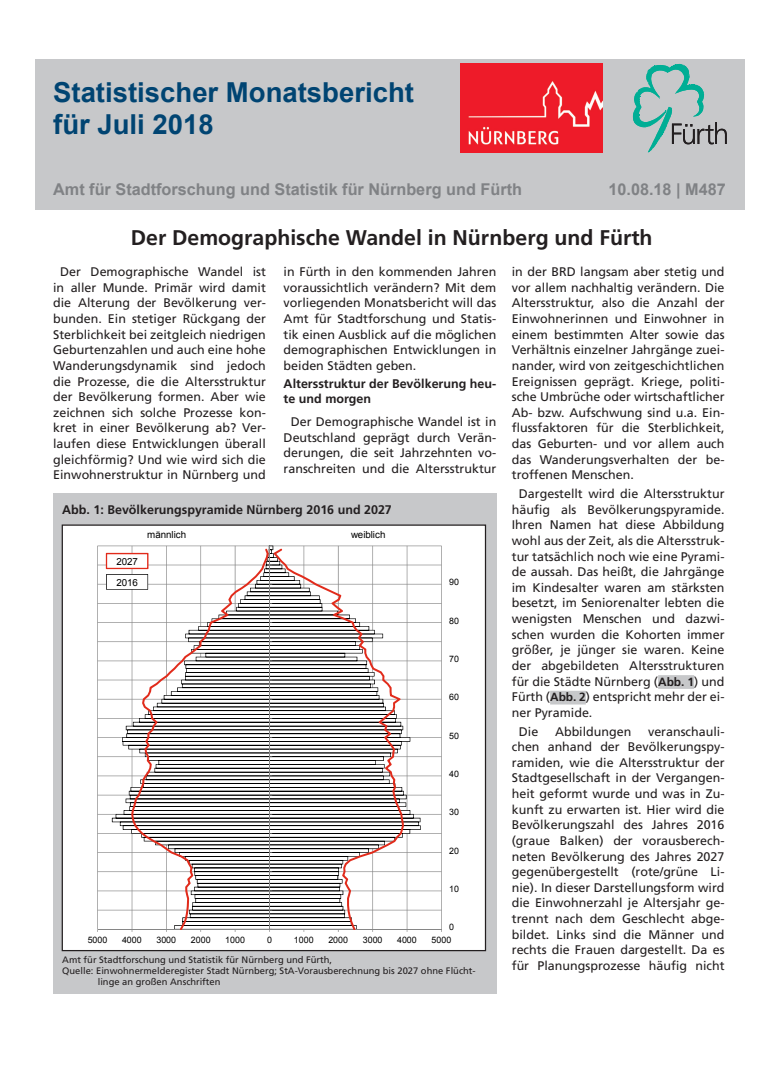
<style>
.page{position:relative;width:780px;height:1088px;background:#fff}
.page>*{position:absolute;margin:0;border:0;box-sizing:border-box;transform-origin:0 0}
.Titel-Monat_Publikat{font:700 27.5px/31.2px "Arial";color:#004472}
.Überschrift_Thema_Mo{font:700 21.25px "Frutiger LT Com";color:#231f20}
.Datum_Publiationsnum{font:700 16.25px "Arial";color:#808285}
.Text_Absatz{font:12.5px/15.6px "Frutiger LT Com";color:#231f20;text-align:justify}
.Überschrift_Absätze{font:700 12.5px/15px "Frutiger LT Com";color:#231f20}
.t1{font:9.75px/20.9px "Arial";letter-spacing:-.005em;color:#000}
.Fußnoten_Diagramme{font:9.38px "Frutiger LT Com";color:#231f20}
.t2{font:8.88px "Arial";letter-spacing:.005em;color:#000}
.s1{font-weight:700;font-size:11.88px}
</style>
<div class="page">
<div style="left:35px;top:59px;width:709px;height:150px;background:#c7c8ca"></div>
<img style="left:461px;top:64px;width:141px;height:88px">
<svg style="left:632px;top:64px;width:94px;height:88px"></svg>
<div style="left:658px;top:675px;width:36px;height:14px;background:#c7c8ca"></div>
<div style="left:550px;top:691px;width:36px;height:13px;background:#c7c8ca"></div>
<div style="left:53px;top:493px;width:443px;height:501px;background:#c7c8ca"></div>
<div style="left:62px;top:525px;width:423px;height:425px;background:#fff"></div>
<hr style="left:97px;top:546px;width:1px;height:383px;background:#868686">
<hr style="left:441px;top:546px;width:1px;height:383px;background:#868686">
<hr style="left:98px;top:910px;width:343px;height:1px;background:#868686">
<hr style="left:98px;top:890px;width:343px;height:1px;background:#868686">
<hr style="left:98px;top:871px;width:343px;height:1px;background:#868686">
<hr style="left:98px;top:852px;width:343px;height:1px;background:#868686">
<hr style="left:98px;top:833px;width:343px;height:1px;background:#868686">
<hr style="left:98px;top:814px;width:343px;height:1px;background:#868686">
<hr style="left:98px;top:795px;width:343px;height:1px;background:#868686">
<hr style="left:98px;top:775px;width:343px;height:1px;background:#868686">
<hr style="left:98px;top:756px;width:343px;height:1px;background:#868686">
<hr style="left:98px;top:737px;width:343px;height:1px;background:#868686">
<hr style="left:98px;top:718px;width:343px;height:1px;background:#868686">
<hr style="left:98px;top:699px;width:343px;height:1px;background:#868686">
<hr style="left:98px;top:680px;width:343px;height:1px;background:#868686">
<hr style="left:98px;top:660px;width:343px;height:1px;background:#868686">
<hr style="left:98px;top:641px;width:343px;height:1px;background:#868686">
<hr style="left:98px;top:622px;width:343px;height:1px;background:#868686">
<hr style="left:98px;top:603px;width:343px;height:1px;background:#868686">
<hr style="left:98px;top:584px;width:343px;height:1px;background:#868686">
<hr style="left:98px;top:565px;width:343px;height:1px;background:#868686">
<hr style="left:98px;top:545px;width:343px;height:1px;background:#868686">
<svg style="left:112px;top:546px;width:157px;height:365px"></svg>
<svg style="left:270px;top:546px;width:151px;height:383px"></svg>
<hr style="left:98px;top:929px;width:343px;height:1px;background:#868686">
<hr style="left:269px;top:546px;width:1px;height:383px;background:#868686">
<svg style="left:131px;top:549px;width:138px;height:381px"></svg>
<svg style="left:273px;top:548px;width:131px;height:382px"></svg>
<svg style="left:106px;top:553px;width:42px;height:37px"></svg>
<p class="Titel-Monat_Publikat" style="left:53px;top:78px;width:362px">Statistischer Monatsbericht für Juli 2018</p>
<h3 class="Datum_Publiationsnum" style="left:53px;top:178px;width:470px">Amt für Stadtforschung und Statistik für Nürnberg und Fürth</h3>
<p class="Datum_Publiationsnum" style="left:608px;top:178px;width:119px">10.08.18 | M487</p>
<p class="Überschrift_Thema_Mo" style="left:131px;top:225px;width:523px">Der Demographische Wandel in Nürnberg und Fürth</p>
<p class="Text_Absatz" style="left:53px;top:264px;width:214px;text-align:center">Der Demographische Wandel ist in aller Munde. Primär wird damit die Alterung der Bevölkerung ver&shy;bunden. Ein stetiger Rückgang der Sterblichkeit bei zeitgleich niedrigen Geburtenzahlen und auch eine hohe Wanderungsdynamik sind jedoch die Prozesse, die die Altersstruktur der Bevölkerung formen. Aber wie zeichnen sich solche Prozesse kon&shy;kret in einer Bevölkerung ab? Ver&shy;laufen diese Entwicklungen überall gleichförmig? Und wie wird sich die Einwohnerstruktur in Nürnberg und</p>
<p class="Text_Absatz" style="left:511px;top:264px;width:214px">in der BRD langsam aber stetig und vor allem nachhaltig verändern. Die Altersstruktur, also die Anzahl der Einwohnerinnen und Einwohner in einem bestimmten Alter sowie das Verhältnis einzelner Jahrgänge zuei&shy;nander, wird von zeitgeschichtlichen Ereignissen geprägt. Kriege, politi&shy;sche Umbrüche oder wirtschaftlicher Ab- bzw. Aufschwung sind u.a. Ein&shy;flussfaktoren für die Sterblichkeit, das Geburten- und vor allem auch das Wanderungsverhalten der be&shy;troffenen Menschen.</p>
<p class="Text_Absatz" style="left:511px;top:486px;width:214px;text-indent:7px">Dargestellt wird die Altersstruktur häufig als Bevölkerungspyramide.<br>Ihren Namen hat diese Abbildung wohl aus der Zeit, als die Altersstruk&shy;tur tatsächlich noch wie eine Pyrami&shy;de aussah. Das heißt, die Jahrgänge im Kindesalter waren am stärksten besetzt, im Seniorenalter lebten die wenigsten Menschen und dazwi&shy;schen wurden die Kohorten immer größer, je jünger sie waren. Keine der abgebildeten Altersstrukturen für die Städte Nürnberg (<span class="s1">Abb. 1</span>) und Fürth (<span class="s1">Abb. 2</span>) entspricht mehr der ei&shy;ner Pyramide.</p>
<p class="Text_Absatz" style="left:519px;top:723px;width:21px">Die</p>
<p class="Text_Absatz" style="left:555px;top:723px;width:78px">Abbildungen</p>
<p class="Text_Absatz" style="left:283px;top:264px;width:214px">in Fürth in den kommenden Jahren voraussichtlich verändern? Mit dem vorliegenden Monatsbericht will das Amt für Stadtforschung und Statis&shy;tik einen Ausblick auf die möglichen demographischen Entwicklungen in beiden Städten geben.</p>
<p class="Überschrift_Absätze" style="left:283px;top:377px;width:214px">Altersstruktur der Bevölkerung heu&shy;te und morgen</p>
<p class="Text_Absatz" style="left:283px;top:414px;width:214px;text-align:center">Der Demographische Wandel ist in Deutschland geprägt durch Verän&shy;derungen, die seit Jahrzehnten vo&shy;ranschreiten und die Altersstruktur</p>
<p class="Überschrift_Absätze" style="left:62px;top:502px;width:331px">Abb. 1: Bevölkerungspyramide Nürnberg 2016 und 2027</p>
<p class="t1" style="left:147px;top:524px;width:41px">männlich</p>
<p class="t1" style="left:351px;top:524px;width:36px">weiblich</p>
<p class="t1" style="left:116px;top:551px;width:23px">2027<br>2016</p>
<p class="t2" style="left:449px;top:576px;width:11px">90</p>
<p class="t2" style="left:449px;top:614px;width:11px">80</p>
<p class="t2" style="left:449px;top:653px;width:11px">70</p>
<p class="t2" style="left:449px;top:691px;width:11px">60</p>
<p class="Text_Absatz" style="left:512px;top:723px;width:214px;text-indent:136px">veranschauli&shy;chen anhand der Bevölkerungspy&shy;ramiden, wie die Altersstruktur der Stadtgesellschaft in der Vergangen&shy;heit geformt wurde und was in Zu&shy;kunft zu erwarten ist. Hier wird die Bevölkerungszahl des Jahres 2016 (graue Balken) der vorausberech&shy;neten Bevölkerung des Jahres 2027 gegenübergestellt (rote/grüne Li&shy;nie). In dieser Darstellungsform wird die Einwohnerzahl je Altersjahr ge&shy;trennt nach dem Geschlecht abge&shy;bildet. Links sind die Männer und rechts die Frauen dargestellt. Da es für Planungsprozesse häufig nicht</p>
<p class="t2" style="left:449px;top:729px;width:11px">50</p>
<p class="t2" style="left:449px;top:768px;width:11px">40</p>
<p class="t2" style="left:449px;top:806px;width:11px">30</p>
<p class="t2" style="left:449px;top:844px;width:11px">20</p>
<p class="t2" style="left:449px;top:883px;width:11px">10</p>
<p class="t2" style="left:449px;top:921px;width:6px">0</p>
<p class="t2" style="left:88px;top:934px;width:21px">5000</p>
<p class="t2" style="left:122px;top:934px;width:21px">4000</p>
<p class="t2" style="left:156px;top:934px;width:21px">3000</p>
<p class="t2" style="left:191px;top:934px;width:21px">2000</p>
<p class="t2" style="left:225px;top:934px;width:21px">1000</p>
<p class="t2" style="left:267px;top:934px;width:6px">0</p>
<p class="t2" style="left:294px;top:934px;width:21px">1000</p>
<p class="t2" style="left:328px;top:934px;width:21px">2000</p>
<p class="t2" style="left:363px;top:934px;width:21px">3000</p>
<p class="t2" style="left:397px;top:934px;width:21px">4000</p>
<p class="t2" style="left:431px;top:934px;width:21px">5000</p>
<p class="Fußnoten_Diagramme" style="left:62px;top:954px;width:271px">Amt für Stadtforschung und Statistik für Nürnberg und Fürth,</p>
<p class="Fußnoten_Diagramme" style="left:62px;top:965px;width:415px">Quelle: Einwohnermelderegister Stadt Nürnberg; StA-Vorausberechnung bis 2027 ohne Flücht-</p>
<p class="Fußnoten_Diagramme" style="left:98px;top:976px;width:124px">linge an großen Anschriften</p>
</div>
